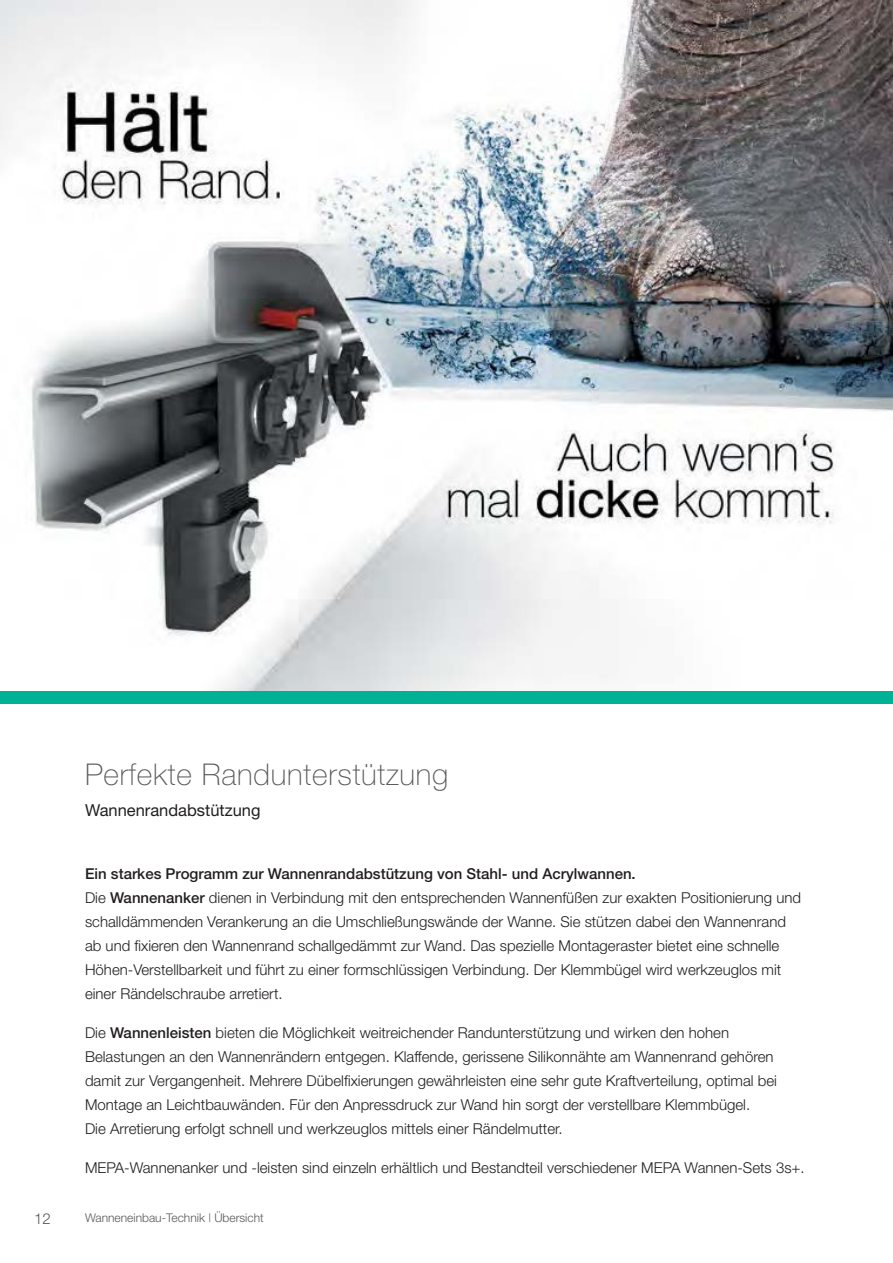
<style>
.page{position:relative;width:893px;height:1263px;background:#fff}
.page>*{position:absolute;margin:0;border:0;box-sizing:border-box;transform-origin:0 0}
.t1{font:100 30px "Helvetica Neue";letter-spacing:.025em;color:#58595b}
.t2{font:16.5px "Helvetica Neue";color:#231f20}
.t3{font:300 15px/24px "Helvetica Neue";color:#231f20}
.t4{font:300 15px "Helvetica Neue";color:#58595b}
.t5{font:300 12px "Helvetica Neue";color:#58595b}
.s1{font-weight:500}
</style>
<div class="page">
<img style="left:0;top:0;width:893px;height:691px">
<div style="left:0;top:691px;width:893px;height:13px;background:#00b195"></div>
<h1 class="t1" style="left:85px;top:757px;width:365px">Perfekte Randunterstützung</h1>
<p class="t2" style="left:85px;top:801px;width:177px">Wannenrandabstützung</p>
<p class="t3" style="left:85px;top:861px;width:717px"><span class="s1">Ein starkes Programm zur Wannenrandabstützung von Stahl- und Acrylwannen.<br></span>Die <span class="s1">Wannenanker</span> dienen in Verbindung mit den ent sprechenden Wannenfüßen zur exakten Positionierung und schalldämmenden Ver anke rung an die Umschlie ßungs wände der Wanne. Sie stützen dabei den Wannen rand ab und fixieren den Wannen rand schall ge dämmt zur Wand. Das spezielle Montageraster bietet eine schnelle Höhen-Verstellbarkeit und führt zu einer formschlüssigen Verbindung. Der Klemm bügel wird werkzeuglos mit einer Rändelschraube arretiert.</p>
<p class="t3" style="left:85px;top:1020px;width:693px">Die <span class="s1">Wannenleisten</span> bieten die Möglichkeit weitreichender Randunterstützung und wirken den hohen Belastungen an den Wannenrändern entgegen. Klaffende, gerissene Silikon nähte am Wannenrand ge hören damit zur Vergangenheit. Mehrere Dübelfixierungen gewährleisten eine sehr gute Kraftverteilung, optimal bei Montage an Leichtbauwänden. Für den Anpressdruck zur Wand hin sorgt der verstellbare Klemmbügel.<br>Die Arretierung erfolgt schnell und werkzeuglos mittels einer Rändelmutter.</p>
<p class="t3" style="left:85px;top:1155px;width:721px">MEPA-Wannenanker und -leisten sind einzeln erhältlich und Bestandteil verschiedener MEPA Wannen-Sets 3s+.</p>
<p class="t4" style="left:34px;top:1209px;width:18px">12</p>
<p class="t5" style="left:85px;top:1211px;width:180px">Wanneneinbau-Technik | Übersicht</p>
</div>
